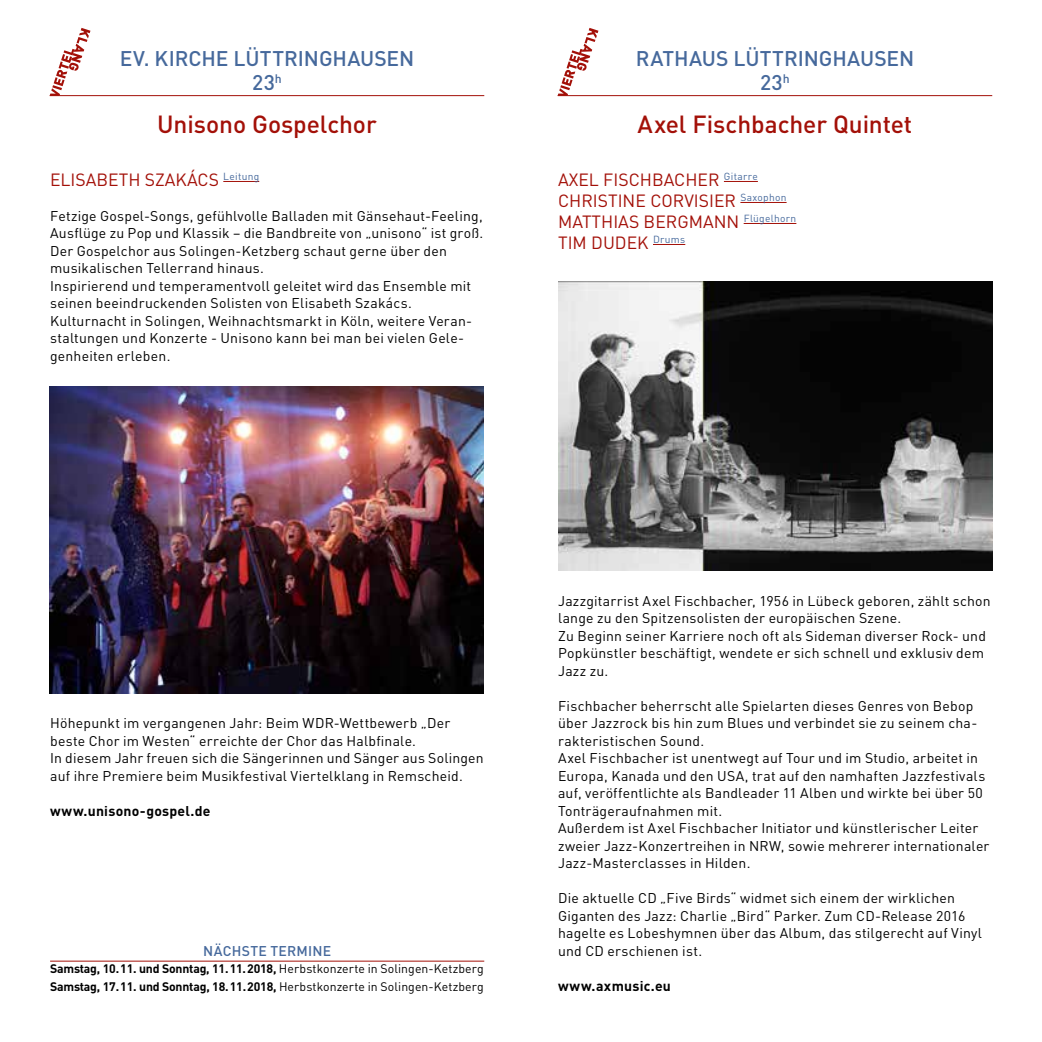
<style>
.page{position:relative;width:1042px;height:1042px;background:#fff}
.page>*{position:absolute;margin:0;border:0;box-sizing:border-box;transform-origin:0 0}
.t1{font:500 24.5px "DIN";letter-spacing:-.005em;color:#a31008}
.t2{font:500 21px/24.5px "DIN";color:#46699c;text-align:center}
.t3{font:17.5px/21px "DIN";color:#a31008}
.t4{font:14px/17.5px "DIN";letter-spacing:.015em;color:#000}
.t5{font:700 14px "DIN";letter-spacing:.02em;color:#000}
.t6{font:500 14px "DIN";letter-spacing:.015em;color:#46699c}
.t7{font:700 12.25px/17.5px "DIN";letter-spacing:-.015em;color:#000}
.s1{font-weight:400}
</style>
<div class="page">
<hr style="left:50px;top:95px;width:434px;height:1px;background:#a31008">
<hr style="left:223px;top:181px;width:36px;height:1px;background:#a31008">
<svg style="left:50px;top:28px;width:40px;height:68px"></svg>
<img style="left:50px;top:386px;width:434px;height:307px">
<hr style="left:50px;top:960px;width:434px;height:1px;background:#a31008">
<hr style="left:558px;top:95px;width:434px;height:1px;background:#a31008">
<hr style="left:724px;top:181px;width:34px;height:1px;background:#a31008">
<hr style="left:740px;top:202px;width:46px;height:1px;background:#a31008">
<hr style="left:743px;top:223px;width:53px;height:1px;background:#a31008">
<hr style="left:653px;top:244px;width:32px;height:1px;background:#a31008">
<svg style="left:557px;top:28px;width:41px;height:68px"></svg>
<img style="left:558px;top:281px;width:434px;height:290px">
<h2 class="t2" style="left:120px;top:45px;width:296px">EV. KIRCHE LÜTTRINGHAUSEN<br>23<sup>h</sup></h2>
<h1 class="t1" style="left:157px;top:109px;width:221px">Unisono Gospelchor</h1>
<p class="t3" style="left:50px;top:168px;width:211px">ELISABETH SZAKÁCS <sup>Leitung</sup></p>
<p class="t4" style="left:50px;top:206px;width:435px">Fetzige Gospel-Songs, gefühlvolle Balladen mit Gänsehaut-Feeling, Ausflüge zu Pop und Klassik – die Bandbreite von „unisono“ ist groß.<br>Der Gospelchor aus Solingen-Ketzberg schaut gerne über den musikalischen Tellerrand hinaus.<br>Inspirierend und temperamentvoll geleitet wird das Ensemble mit seinen beeindruckenden Solisten von Elisabeth Szakács.<br>Kulturnacht in Solingen, Weihnachtsmarkt in Köln, weitere Veran&shy;staltungen und Konzerte - Unisono kann bei man bei vielen Gele&shy;genheiten erleben.</p>
<h2 class="t2" style="left:636px;top:45px;width:280px">RATHAUS LÜTTRINGHAUSEN<br>23<sup>h</sup></h2>
<h1 class="t1" style="left:637px;top:109px;width:276px">Axel Fischbacher Quintet</h1>
<p class="t3" style="left:558px;top:168px;width:240px">AXEL FISCHBACHER <sup>Gitarre<br></sup>CHRISTINE CORVISIER <sup>Saxophon<br></sup>MATTHIAS BERGMANN <sup>Flügelhorn<br></sup>TIM DUDEK <sup>Drums</sup></p>
<p class="t4" style="left:50px;top:714px;width:435px">Höhepunkt im vergangenen Jahr: Beim WDR-Wettbewerb „Der beste Chor im Westen“ erreichte der Chor das Halbfinale.<br>In diesem Jahr freuen sich die Sängerinnen und Sänger aus Solingen auf ihre Premiere beim Musikfestival Viertelklang in Remscheid.</p>
<p class="t5" style="left:50px;top:801px;width:162px">www.unisono-gospel.de</p>
<p class="t6" style="left:203px;top:942px;width:130px">NÄCHSTE TERMINE</p>
<p class="t7" style="left:50px;top:959px;width:435px">Samstag, 10.11. und Sonntag, 11.11.2018, <span class="s1">Herbstkonzerte in Solingen-Ketzberg<br></span>Samstag, 17.11. und Sonntag, 18.11.2018, <span class="s1">Herbstkonzerte in Solingen-Ketzberg</span></p>
<p class="t4" style="left:558px;top:591px;width:434px">Jazzgitarrist Axel Fischbacher, 1956 in Lübeck geboren, zählt schon lange zu den Spitzensolisten der europäischen Szene.<br>Zu Beginn seiner Karriere noch oft als Sideman diverser Rock- und Popkünstler beschäftigt, wendete er sich schnell und exklusiv dem Jazz zu.</p>
<p class="t4" style="left:558px;top:696px;width:433px">Fischbacher beherrscht alle Spielarten dieses Genres von Bebop über Jazzrock bis hin zum Blues und verbindet sie zu seinem cha&shy;rakteristischen Sound.<br>Axel Fischbacher ist unentwegt auf Tour und im Studio, arbeitet in Europa, Kanada und den USA, trat auf den namhaften Jazzfestivals auf, veröffentlichte als Bandleader 11 Alben und wirkte bei über 50<br>Tonträgeraufnahmen mit.<br>Außerdem ist Axel Fischbacher Initiator und künstlerischer Leiter zweier Jazz-Konzertreihen in NRW, sowie mehrerer internationaler Jazz-Masterclasses in Hilden.</p>
<p class="t4" style="left:558px;top:889px;width:425px">Die aktuelle CD „Five Birds“ widmet sich einem der wirklichen Giganten des Jazz: Charlie „Bird“ Parker. Zum CD-Release 2016 hagelte es Lobeshymnen über das Album, das stilgerecht auf Vinyl und CD erschienen ist.</p>
<p class="t5" style="left:558px;top:976px;width:114px">www.axmusic.eu</p>
</div>
